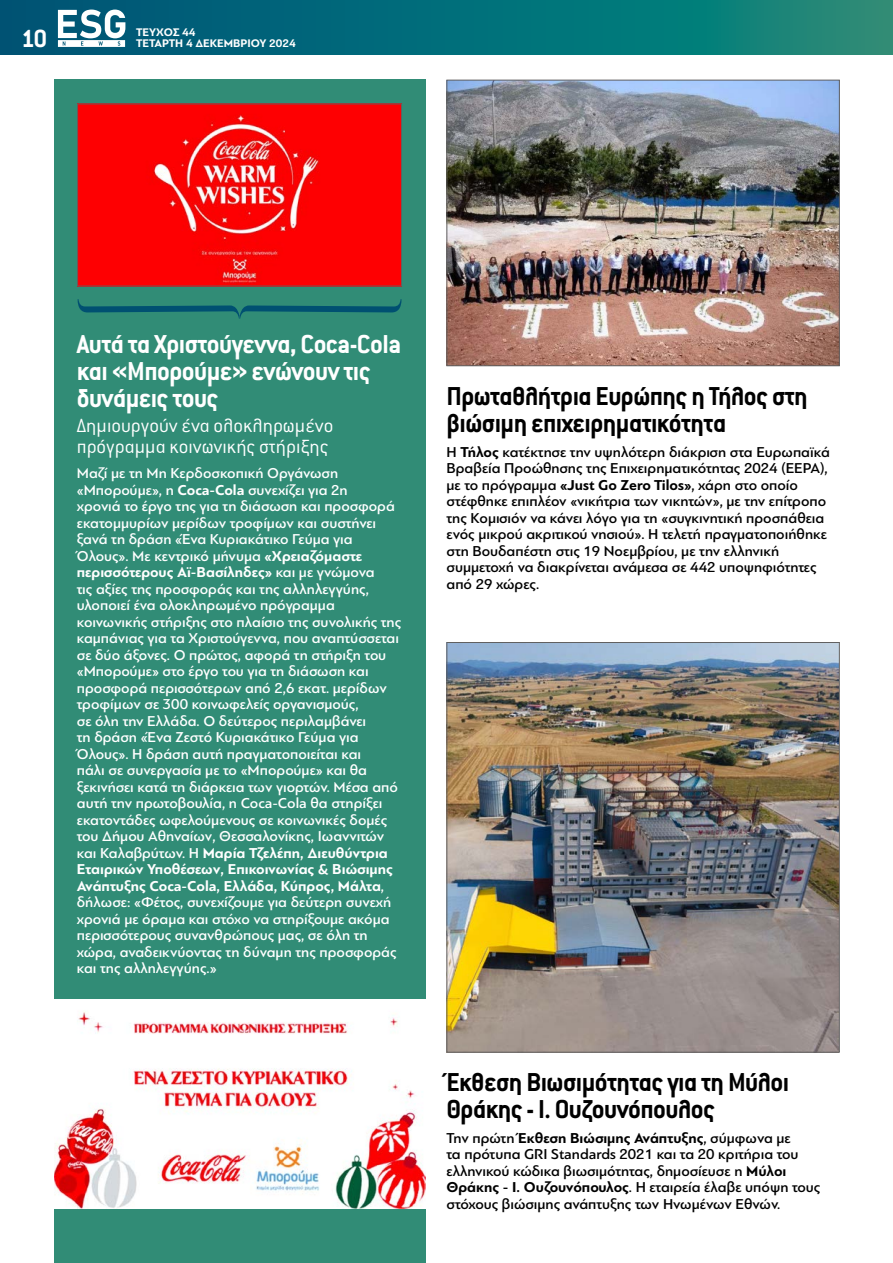
<style>
.page{position:relative;width:893px;height:1263px;background:#fff}
.page>*{position:absolute;margin:0;border:0;box-sizing:border-box;transform-origin:0 0}
.t1{font:700 28.5px/27px "Conduit ITC Hel";letter-spacing:-.02em;color:#000}
.t2{font:700 28.5px/27px "Conduit ITC Hel";letter-spacing:-.02em;color:#fff}
.t3{font:700 27.3px "Conduit ITC Hel";color:#fff}
.t4{font:300 21px/21px "Conduit ITC Hel";color:#fff}
.t5{font:500 15px/16.5px "PF Bague Sans Pro";color:#fff}
.t6{font:500 15px/16.5px "PF Bague Sans Pro";color:#000}
.t7{font:700 11.55px/10.5px "PF Bague Sans Pro";color:#fff}
.s1{font-weight:700}
</style>
<div class="page">
<svg style="left:0;top:0;width:893px;height:54px;background:#066f79"></svg>
<svg style="left:58px;top:10px;width:67px;height:37px"></svg>
<img style="left:448px;top:82px;width:390px;height:282px">
<div style="left:446px;top:80px;width:394px;height:286px;border:1px solid #616060"></div>
<img style="left:448px;top:644px;width:390px;height:406px">
<div style="left:54px;top:80px;width:371px;height:1183px;background:#318c76"></div>
<img style="left:79px;top:106px;width:321px;height:178px">
<div style="left:77px;top:104px;width:325px;height:182px;border:1px solid #616060"></div>
<svg style="left:78px;top:299px;width:323px;height:20px"></svg>
<img style="left:54px;top:1000px;width:371px;height:209px">
<h2 class="t3" style="left:21px;top:25px;width:28px">10</h2>
<p class="t7" style="left:136px;top:27px;width:161px">ΤΕΥΧΟΣ 44<br>TΕΤΑΡΤΗ 4 ΔΕΚΕΜΒΡΙΟΥ 2024</p>
<h1 class="t2" style="left:77px;top:331px;width:326px">Αυτά τα Χριστούγεννα, Coca-Cola και «Μπορούμε» ενώνουν τις δυνάμεις τους</h1>
<h3 class="t4" style="left:77px;top:416px;width:258px">Δημιουργούν ένα ολοκληρωμένο πρόγραμμα κοινωνικής στήριξης</h3>
<p class="t5" style="left:77px;top:465px;width:326px">Μαζί με τη Μη Κερδοσκοπική Οργάνωση «Μπορούμε», η <span class="s1">Coca-Cola</span> συνεχίζει για 2η<br>χρονιά το έργο της για τη διάσωση και προσφορά εκατομμυρίων μερίδων τροφίμων και συστήνει ξανά τη δράση «Ένα Κυριακάτικο Γεύμα για Όλους». Με κεντρικό μήνυμα <span class="s1">«Χρειαζόμαστε περισσότερους Αϊ-Βασίληδες»</span> και με γνώμονα<br>τις αξίες της προσφοράς και της αλληλεγγύης, υλοποιεί ένα ολοκληρωμένο πρόγραμμα κοινωνικής στήριξης στο πλαίσιο της συνολικής της καμπάνιας για τα Χριστούγεννα, που αναπτύσσεται σε δύο άξονες. Ο πρώτος, αφορά τη στήριξη του «Μπορούμε» στο έργο του για τη διάσωση και προσφορά περισσότερων από 2,6 εκατ. μερίδων τροφίμων σε 300 κοινωφελείς οργανισμούς,<br>σε όλη την Ελλάδα. Ο δεύτερος περιλαμβάνει<br>τη δράση «Ένα Ζεστό Κυριακάτικο Γεύμα για Όλους». Η δράση αυτή πραγματοποιείται και<br>πάλι σε συνεργασία με το «Μπορούμε» και θα ξεκινήσει κατά τη διάρκεια των γιορτών. Μέσα από αυτή την πρωτοβουλία, η Coca-Cola θα στηρίξει εκατοντάδες ωφελούμενους σε κοινωνικές δομές του Δήμου Αθηναίων, Θεσσαλονίκης, Ιωαννιτών και Καλαβρύτων. Η <span class="s1">Μαρία Τζελέπη, Διευθύντρια Εταιρικών Υποθέσεων, Επικοινωνίας &amp; Βιώσιμης Ανάπτυξης Coca-Cola, Ελλάδα, Κύπρος, Μάλτα</span>, δήλωσε: «Φέτος, συνεχίζουμε για δεύτερη συνεχή χρονιά με όραμα και στόχο να στηρίξουμε ακόμα περισσότερους συνανθρώπους μας, σε όλη τη χώρα, αναδεικνύοντας τη δύναμη της προσφοράς και της αλληλεγγύης.»</p>
<h1 class="t1" style="left:446px;top:383px;width:363px">Πρωταθλήτρια Ευρώπης η Τήλος στη βιώσιμη επιχειρηματικότητα</h1>
<p class="t6" style="left:446px;top:443px;width:385px">Η <span class="s1">Τήλος</span> κατέκτησε την υψηλότερη διάκριση στα Ευρωπαϊκά Βραβεία Προώθησης της Επιχειρηματικότητας 2024 (EEPA), με το πρόγραμμα <span class="s1">«Just Go Zero Tilos»</span>, χάρη στο οποίο στέφθηκε επιπλέον «νικήτρια των νικητών», με την επίτροπο της Κομισιόν να κάνει λόγο για τη «συγκινητική προσπάθεια ενός μικρού ακριτικού νησιού». Η τελετή πραγματοποιήθηκε στη Βουδαπέστη στις 19 Νοεμβρίου, με την ελληνική συμμετοχή να διακρίνεται ανάμεσα σε 442 υποψηφιότητες από 29 χώρες.</p>
<h1 class="t1" style="left:446px;top:1069px;width:344px">Έκθεση Βιωσιμότητας για τη Μύλοι<br>Θράκης - Ι. Ουζουνόπουλος</h1>
<p class="t6" style="left:446px;top:1130px;width:375px">Την πρώτη <span class="s1">Έκθεση Βιώσιμης Ανάπτυξης</span>, σύμφωνα με<br>τα πρότυπα GRI Standards 2021 και τα 20 κριτήρια του ελληνικού κώδικα βιωσιμότητας, δημοσίευσε η <span class="s1">Μύλοι Θράκης - Ι. Ουζουνόπουλος</span>. H εταιρεία έλαβε υπόψη τους στόχους βιώσιμης ανάπτυξης των Ηνωμένων Εθνών.</p>
</div>
